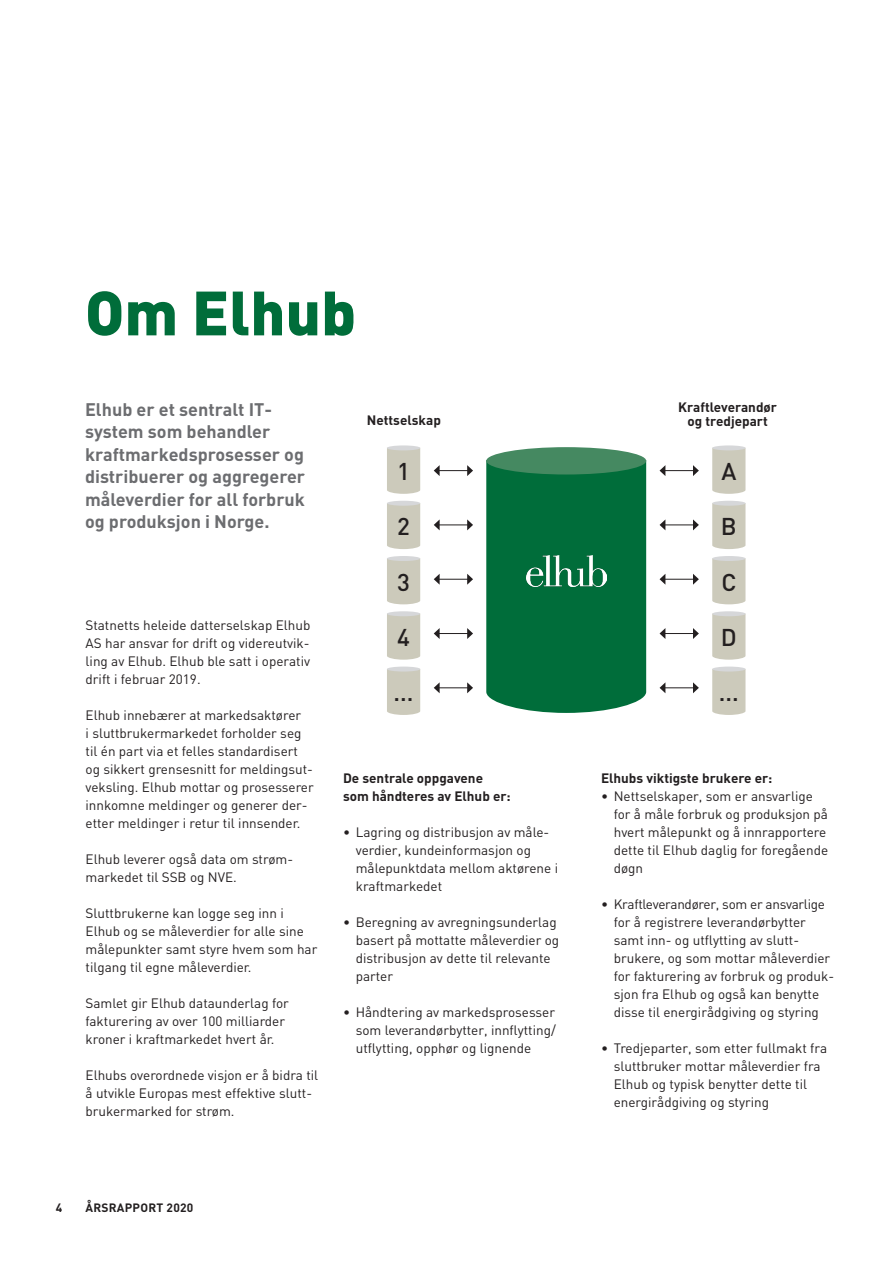
<style>
.page{position:relative;width:893px;height:1263px;background:#fff}
.page>*{position:absolute;margin:0;border:0;box-sizing:border-box;transform-origin:0 0}
.H2-tittel_41_41{font:900 61.5px "DIN";color:#006d3a}
.P-Noter_brød_8_11{font:500 24px "DIN";color:#231f20}
.H3-Ingress{font:700 18px/22.5px "DIN";color:#6c6d70}
.P-Punktlister{font:13.5px/18px "DIN";color:#231f20}
.P-Brod_9_12{font:13.5px/18px "DIN";color:#231f20}
.H4-mellom_9_12{font:700 13.5px/13.5px "DIN";color:#231f20;text-align:center}
.P-Brod_9_12-2{font:700 13.5px/18px "DIN";color:#231f20}
.t1{font:700 12px "DIN";letter-spacing:.02em;color:#231f20}
</style>
<div class="page">
<svg style="left:387px;top:448px;width:33px;height:46px"></svg>
<div style="left:387px;top:445px;width:33px;height:5px;background:#d6d7d9;border-radius:50%"></div>
<svg style="left:712px;top:448px;width:33px;height:46px"></svg>
<div style="left:712px;top:445px;width:33px;height:5px;background:#d6d7d9;border-radius:50%"></div>
<svg style="left:387px;top:504px;width:33px;height:45px"></svg>
<div style="left:387px;top:501px;width:33px;height:5px;background:#d6d7d9;border-radius:50%"></div>
<svg style="left:712px;top:504px;width:33px;height:45px"></svg>
<div style="left:712px;top:501px;width:33px;height:5px;background:#d6d7d9;border-radius:50%"></div>
<svg style="left:387px;top:559px;width:33px;height:45px"></svg>
<div style="left:387px;top:556px;width:33px;height:5px;background:#d6d7d9;border-radius:50%"></div>
<svg style="left:712px;top:559px;width:33px;height:45px"></svg>
<div style="left:712px;top:556px;width:33px;height:5px;background:#d6d7d9;border-radius:50%"></div>
<svg style="left:387px;top:614px;width:33px;height:46px"></svg>
<div style="left:387px;top:611px;width:33px;height:5px;background:#d6d7d9;border-radius:50%"></div>
<svg style="left:712px;top:614px;width:33px;height:46px"></svg>
<div style="left:712px;top:611px;width:33px;height:5px;background:#d6d7d9;border-radius:50%"></div>
<svg style="left:387px;top:669px;width:33px;height:46px"></svg>
<div style="left:387px;top:666px;width:33px;height:5px;background:#d6d7d9;border-radius:50%"></div>
<svg style="left:712px;top:669px;width:33px;height:46px"></svg>
<div style="left:712px;top:666px;width:33px;height:5px;background:#d6d7d9;border-radius:50%"></div>
<div style="left:486px;top:462px;width:160px;height:251px;background:#006d3a"></div>
<img style="left:526px;top:555px;width:80px;height:31px">
<div style="left:486px;top:447px;width:160px;height:27px;background:#458961;border-radius:50%"></div>
<svg style="left:434px;top:465px;width:39px;height:11px"></svg>
<svg style="left:660px;top:465px;width:39px;height:11px"></svg>
<svg style="left:434px;top:519px;width:39px;height:11px"></svg>
<svg style="left:660px;top:519px;width:39px;height:11px"></svg>
<svg style="left:434px;top:574px;width:39px;height:11px"></svg>
<svg style="left:660px;top:574px;width:39px;height:11px"></svg>
<svg style="left:434px;top:628px;width:39px;height:11px"></svg>
<svg style="left:660px;top:628px;width:39px;height:11px"></svg>
<svg style="left:434px;top:682px;width:39px;height:11px"></svg>
<svg style="left:660px;top:682px;width:39px;height:11px"></svg>
<h2 class="H2-tittel_41_41" style="left:85px;top:272px;width:273px">Om Elhub</h2>
<h3 class="H3-Ingress" style="left:85px;top:397px;width:222px">Elhub er et sentralt IT&shy;system som behandler kraftmarkedsprosesser og distribuerer og aggregerer måleverdier for all forbruk og produksjon i Norge.</h3>
<p class="P-Brod_9_12" style="left:86px;top:615px;width:226px;text-align:justify">Statnetts heleide datterselskap Elhub AS har ansvar for drift og videreutvik&shy;ling av Elhub. Elhub ble satt i operativ drift i februar 2019.</p>
<p class="P-Brod_9_12" style="left:86px;top:705px;width:230px">Elhub innebærer at markedsaktører<br>i sluttbrukermarkedet forholder seg til én part via et felles standardisert og sikkert grensesnitt for meldingsut&shy;veksling. Elhub mottar og prosesserer innkomne meldinger og generer der&shy;etter meldinger i retur til innsender.</p>
<p class="P-Brod_9_12" style="left:86px;top:849px;width:209px">Elhub leverer også data om strøm&shy;markedet til SSB og NVE.</p>
<p class="P-Brod_9_12" style="left:86px;top:903px;width:233px">Sluttbrukerne kan logge seg inn i Elhub og se måleverdier for alle sine målepunkter samt styre hvem som har tilgang til egne måleverdier.</p>
<p class="P-Brod_9_12" style="left:86px;top:993px;width:205px">Samlet gir Elhub dataunderlag for fakturering av over 100 milliarder kroner i kraftmarkedet hvert år.</p>
<p class="P-Brod_9_12" style="left:86px;top:1065px;width:234px">Elhubs overordnede visjon er å bidra til å utvikle Europas mest effektive slutt&shy;brukermarked for strøm.</p>
<h4 class="H4-mellom_9_12" style="left:367px;top:413px;width:76px">Nettselskap</h4>
<h4 class="H4-mellom_9_12" style="left:678px;top:400px;width:100px">Kraftleverandør og tredjepart</h4>
<p class="P-Noter_brød_8_11" style="left:397px;top:456px;width:14px">1</p>
<p class="P-Noter_brød_8_11" style="left:721px;top:456px;width:16px">A</p>
<p class="P-Noter_brød_8_11" style="left:397px;top:511px;width:14px">2</p>
<p class="P-Noter_brød_8_11" style="left:721px;top:511px;width:17px">B</p>
<p class="P-Noter_brød_8_11" style="left:397px;top:566px;width:14px">3</p>
<p class="P-Noter_brød_8_11" style="left:721px;top:566px;width:17px">C</p>
<p class="P-Noter_brød_8_11" style="left:397px;top:622px;width:14px">4</p>
<p class="P-Noter_brød_8_11" style="left:721px;top:622px;width:17px">D</p>
<p class="P-Noter_brød_8_11" style="left:394px;top:677px;width:22px">...</p>
<p class="P-Noter_brød_8_11" style="left:719px;top:677px;width:22px">...</p>
<p class="P-Brod_9_12-2" style="left:343px;top:768px;width:169px">De sentrale oppgavene som håndteres av Elhub er:</p>
<p class="P-Punktlister" style="left:356px;top:823px;width:204px;text-indent:-13px">• Lagring og distribusjon av måle&shy;verdier, kundeinformasjon og målepunktdata mellom aktørene i kraftmarkedet</p>
<p class="P-Punktlister" style="left:356px;top:913px;width:205px;text-indent:-13px">• Beregning av avregningsunderlag basert på mottatte måleverdier og distribusjon av dette til relevante parter</p>
<p class="P-Punktlister" style="left:356px;top:1003px;width:202px;text-align:justify;text-indent:-13px">• Håndtering av markedsprosesser som leverandørbytter, innflytting/ utflytting, opphør og lignende</p>
<h4 class="H4-mellom_9_12" style="left:601px;top:770px;width:173px">Elhubs viktigste brukere er:</h4>
<p class="P-Punktlister" style="left:614px;top:787px;width:216px;text-indent:-13px">• Nettselskaper, som er ansvarlige for å måle forbruk og produksjon på hvert målepunkt og å innrapportere dette til Elhub daglig for foregående døgn</p>
<p class="P-Punktlister" style="left:614px;top:895px;width:222px;text-indent:-13px">• Kraftleverandører, som er ansvarlige for å registrere leverandørbytter samt inn- og utflytting av slutt&shy;brukere, og som mottar måleverdier for fakturering av forbruk og produk&shy;sjon fra Elhub og også kan benytte disse til energirådgiving og styring</p>
<p class="P-Punktlister" style="left:614px;top:1039px;width:215px;text-indent:-13px">• Tredjeparter, som etter fullmakt fra sluttbruker mottar måleverdier fra Elhub og typisk benytter dette til energirådgiving og styring</p>
<p class="t1" style="left:56px;top:1200px;width:8px">4</p>
<p class="t1" style="left:86px;top:1200px;width:109px">ÅRSRAPPORT 2020</p>
</div>
